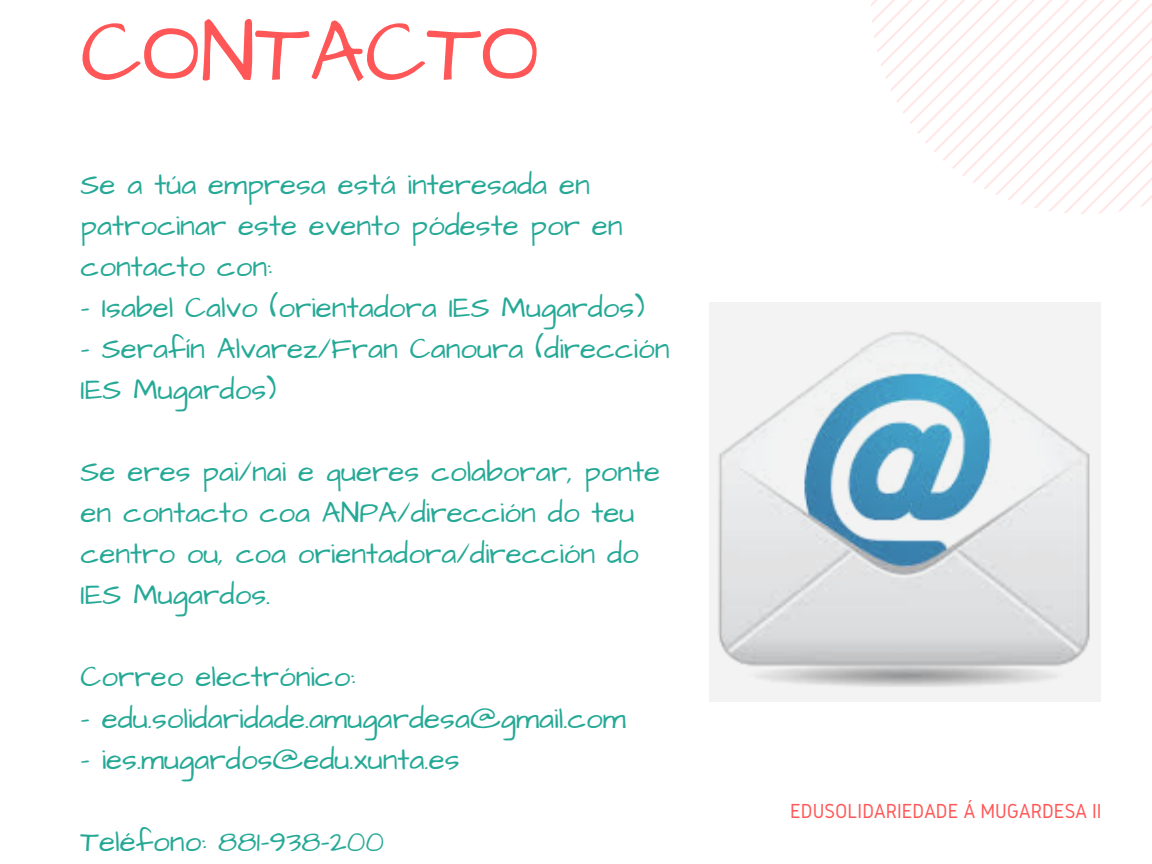
<style>
.page{position:relative;width:1152px;height:864px;background:#fff}
.page>*{position:absolute;margin:0;border:0;box-sizing:border-box;transform-origin:0 0}
.t1{font:87px "Architects Daughter";color:#ff5757}
.t2{font:29.55px/41.1px "Architects Daughter";color:#25a996}
.t3{font:21.15px "Gidole";color:#ff5757}
</style>
<div class="page">
<img style="left:710px;top:302px;width:390px;height:400px">
<svg style="left:871px;top:0;width:281px;height:214px"></svg>
<h1 class="t1" style="left:81px;top:-6px;width:460px">CONTACTO</h1>
<p class="t2" style="left:81px;top:165px;width:544px">Se a túa empresa está interesada en patrocinar este evento pódeste por en contacto con:</p>
<p class="t2" style="left:81px;top:288px;width:566px">- Isabel Calvo (orientadora IES Mugardos)</p>
<p class="t2" style="left:81px;top:329px;width:590px">- Serafín Alvarez/Fran Canoura (dirección<br>IES Mugardos)</p>
<p class="t2" style="left:81px;top:452px;width:581px">Se eres pai/nai e queres colaborar, ponte en contacto coa ANPA/dirección do teu centro ou, coa orientadora/dirección do IES Mugardos.</p>
<p class="t2" style="left:81px;top:657px;width:276px">Correo electrónico:</p>
<p class="t2" style="left:81px;top:698px;width:547px">- edu.solidaridade.amugardesa@gmail.com</p>
<p class="t2" style="left:81px;top:739px;width:380px">- ies.mugardos@edu.xunta.es</p>
<p class="t2" style="left:81px;top:822px;width:305px">Teléfono: 881-938-200</p>
<p class="t3" style="left:790px;top:799px;width:313px">EDUSOLIDARIEDADE Á MUGARDESA II</p>
</div>
